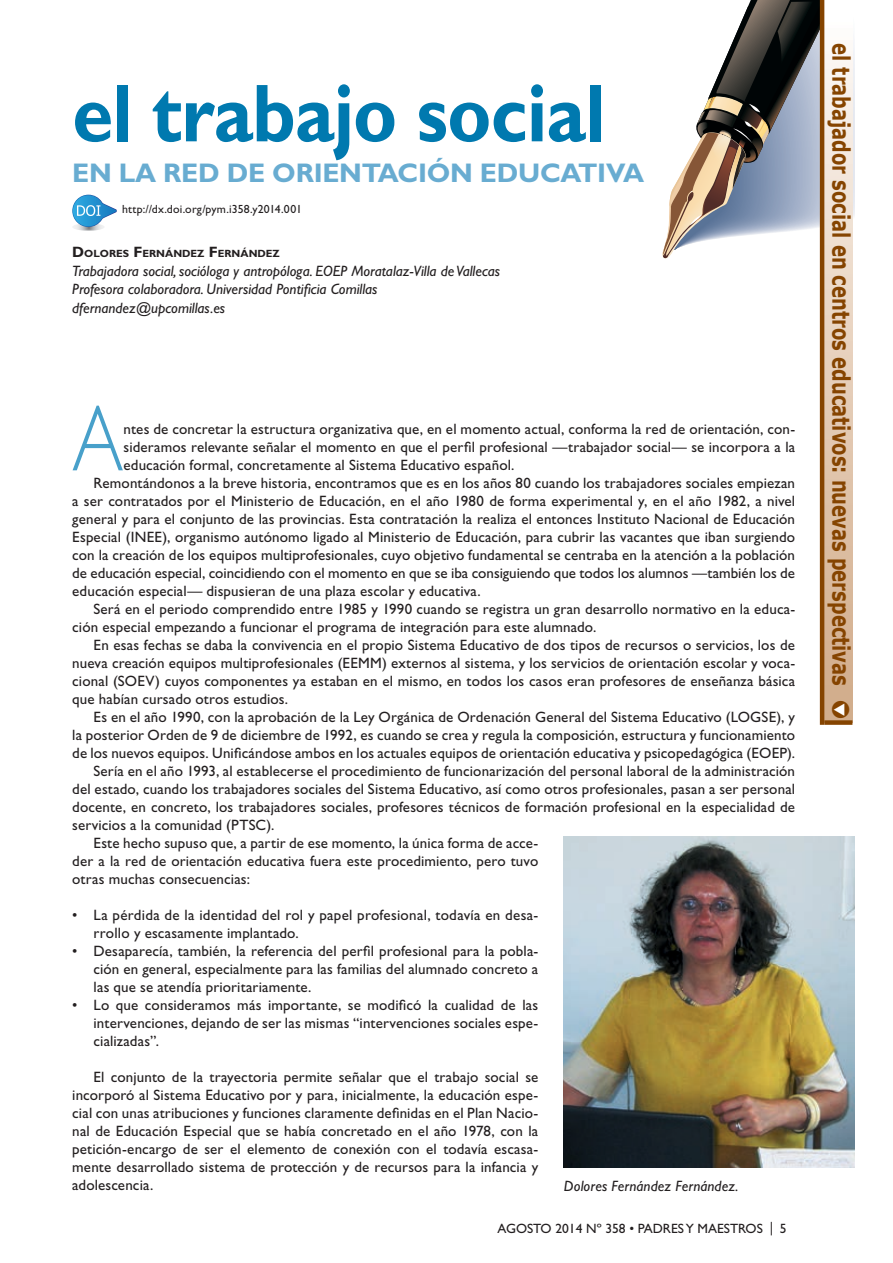
<style>
.page{position:relative;width:893px;height:1263px;background:#fff}
.page>*{position:absolute;margin:0;border:0;box-sizing:border-box;transform-origin:0 0}
.t1{font:300 94.2px "Gill Sans Std";color:#48a0ca;scale:.81 1}
.t2{font:700 82.5px "Gill Sans Std";letter-spacing:-.01em;color:#0079af;scale:.9 1}
.t3{font:700 27px "Gill Sans Std";letter-spacing:-.01em;color:#68acd1}
.t4{font:700 24px "Verdana";color:#854400;scale:.75 1}
.t5{font:15px/18px "Gill Sans Std";letter-spacing:.01em;color:#231f20;text-align:justify}
.t6{font:italic 15px/18.8px "Gill Sans Std";color:#231f20}
.t7{font:13.5px "Gill Sans Std";color:#231f20}
.t8{font:11.85px "Gill Sans Std";letter-spacing:.015em;color:#231f20}
.t9{font:700 10.5px "Gill Sans Std";color:#231f20}
.s1{font-size:15px}
.s2{color:#fff}
</style>
<div class="page">
<svg style="left:662px;top:0;width:192px;height:261px"></svg>
<svg style="left:824px;top:0;width:28px;height:720px;background:#e5d0bc"></svg>
<div style="left:824px;top:720px;width:28px;height:5px;background:#854400"></div>
<hr style="left:820px;top:0;width:4px;height:725px;background:#854400">
<img style="left:564px;top:836px;width:291px;height:331px">
<svg style="left:72px;top:195px;width:45px;height:36px"></svg>
<h2 class="t2" style="left:72px;top:65px;width:594px">el trabajo social</h2>
<h3 class="t3" style="left:72px;top:157px;width:110px">EN LA RED</h3>
<h3 class="t3" style="left:227px;top:157px;width:419px">DE ORIENTACIÓN EDUCATIVA</h3>
<p class="t8" style="left:122px;top:202px;width:181px">http://dx.doi.org/pym.i358.y2014.001</p>
<p class="t9" style="left:72px;top:247px;width:209px"><span class="s1">D</span>OLORES <span class="s1">F</span> ERNÁNDEZ <span class="s1">F</span> ERNÁNDEZ</p>
<p class="t6" style="left:72px;top:261px;width:429px">Trabajadora social, socióloga y antropóloga. EOEP Moratalaz-Villa de Vallecas<br>Profesora colaboradora. Universidad Pontificia Comillas dfernandez@upcomillas.es</p>
<h1 class="t1" style="left:72px;top:386px;width:64px">A</h1>
<p class="t5" style="left:124px;top:420px;width:673px">ntes de concretar la estructura organizativa que, en el momento actual, conforma la red de orientación, con-</p>
<p class="t5" style="left:124px;top:438px;width:673px">sideramos relevante señalar el momento en que el perfil profesional —trabajador social— se incorpora a la</p>
<p class="t5" style="left:124px;top:456px;width:392px">educación formal, concretamente al Sistema Educativo español.</p>
<p class="t5" style="left:94px;top:474px;width:703px">Remontándonos a la breve historia, encontramos que es en los años 80 cuando los trabajadores sociales empiezan</p>
<p class="t5" style="left:72px;top:492px;width:724px">a ser contratados por el Ministerio de Educación, en el año 1980 de forma experimental y, en el año 1982, a nivel</p>
<p class="t5" style="left:72px;top:510px;width:724px">general y para el conjunto de las provincias. Esta contratación la realiza el entonces Instituto Nacional de Educación</p>
<p class="t5" style="left:72px;top:528px;width:724px">Especial (INEE), organismo autónomo ligado al Ministerio de Educación, para cubrir las vacantes que iban surgiendo</p>
<p class="t5" style="left:72px;top:546px;width:724px">con la creación de los equipos multiprofesionales, cuyo objetivo fundamental se centraba en la atención a la población</p>
<p class="t5" style="left:72px;top:564px;width:724px">de educación especial, coincidiendo con el momento en que se iba consiguiendo que todos los alumnos —también los de</p>
<p class="t5" style="left:72px;top:582px;width:410px">educación especial— dispusieran de una plaza escolar y educativa.</p>
<p class="t5" style="left:94px;top:600px;width:703px">Será en el periodo comprendido entre 1985 y 1990 cuando se registra un gran desarrollo normativo en la educa-</p>
<p class="t5" style="left:72px;top:618px;width:526px">ción especial empezando a funcionar el programa de integración para este alumnado.</p>
<p class="t5" style="left:94px;top:636px;width:703px">En esas fechas se daba la convivencia en el propio Sistema Educativo de dos tipos de recursos o servicios, los de</p>
<p class="t5" style="left:72px;top:654px;width:724px">nueva creación equipos multiprofesionales (EEMM) externos al sistema, y los servicios de orientación escolar y voca-</p>
<p class="t5" style="left:72px;top:672px;width:724px">cional (SOEV) cuyos componentes ya estaban en el mismo, en todos los casos eran profesores de enseñanza básica</p>
<p class="t5" style="left:72px;top:690px;width:217px">que habían cursado otros estudios.</p>
<p class="t5" style="left:94px;top:708px;width:703px">Es en el año 1990, con la aprobación de la Ley Orgánica de Ordenación General del Sistema Educativo (LOGSE), y</p>
<p class="t5" style="left:72px;top:726px;width:724px">la posterior Orden de 9 de diciembre de 1992, es cuando se crea y regula la composición, estructura y funcionamiento</p>
<p class="t5" style="left:72px;top:744px;width:724px">de los nuevos equipos. Unificándose ambos en los actuales equipos de orientación educativa y psicopedagógica (EOEP).</p>
<p class="t5" style="left:94px;top:762px;width:703px">Sería en el año 1993, al establecerse el procedimiento de funcionarización del personal laboral de la administración</p>
<p class="t5" style="left:72px;top:780px;width:724px">del estado, cuando los trabajadores sociales del Sistema Educativo, así como otros profesionales, pasan a ser personal</p>
<p class="t5" style="left:72px;top:798px;width:724px">docente, en concreto, los trabajadores sociales, profesores técnicos de formación profesional en la especialidad de</p>
<p class="t5" style="left:72px;top:816px;width:204px">servicios a la comunidad (PTSC).</p>
<p class="t5" style="left:94px;top:834px;width:446px">Este hecho supuso que, a partir de ese momento, la única forma de acce-</p>
<p class="t5" style="left:72px;top:852px;width:468px">der a la red de orientación educativa fuera este procedimiento, pero tuvo</p>
<p class="t5" style="left:72px;top:870px;width:179px">otras muchas consecuencias:</p>
<p class="t5" style="left:94px;top:906px;width:446px;text-indent:-21px">• La pérdida de la identidad del rol y papel profesional, todavía en desa&shy;rrollo y escasamente implantado.</p>
<p class="t5" style="left:94px;top:942px;width:446px;text-indent:-21px">• Desaparecía, también, la referencia del perfil profesional para la pobla&shy;ción en general, especialmente para las familias del alumnado concreto a las que se atendía prioritariamente.</p>
<p class="t5" style="left:94px;top:996px;width:446px;text-indent:-21px">• Lo que consideramos más importante, se modificó la cualidad de las intervenciones, dejando de ser las mismas “intervenciones sociales espe&shy;cializadas”.</p>
<p class="t5" style="left:72px;top:1068px;width:468px;text-indent:21px">El conjunto de la trayectoria permite señalar que el trabajo social se incorporó al Sistema Educativo por y para, inicialmente, la educación espe&shy;cial con unas atribuciones y funciones claramente definidas en el Plan Nacio&shy;nal de Educación Especial que se había concretado en el año 1978, con la petición-encargo de ser el elemento de conexión con el todavía escasa&shy;mente desarrollado sistema de protección y de recursos para la infancia y adolescencia.</p>
<p class="t6" style="left:564px;top:1176px;width:176px">Dolores Fernández Fernández.</p>
<p class="t7" style="left:498px;top:1221px;width:291px">AGOSTO 2014 Nº 358 • PADRES Y MAESTROS | 5</p>
<h3 class="t4" style="left:858px;top:43px;width:903px;rotate:90deg">el trabajador social en centros educativos: nuevas perspectivas ●<span class="s2">▼</span></h3>
</div>
